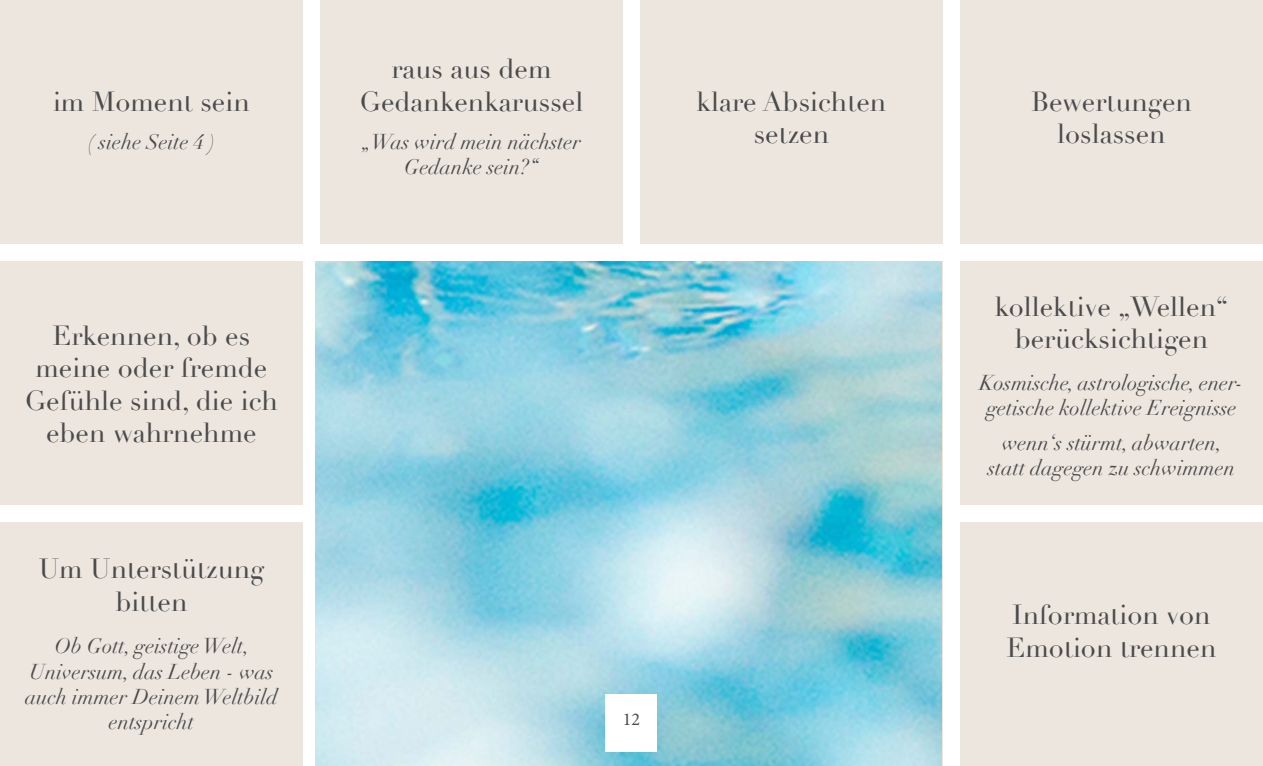
<style>
.page{position:relative;width:1263px;height:766px;background:#fff}
.page>*{position:absolute;margin:0;border:0;box-sizing:border-box;transform-origin:0 0}
.t1{font:27px/32.4px "Didot";color:#4b4b4c;text-align:center}
.t2{font:italic 21px/25.2px "Didot";color:#4b4b4c;text-align:center}
.t3{font:18px "Minion Pro";color:#4b4b4c}
</style>
<div class="page">
<img style="left:316px;top:261px;width:626px;height:504px">
<div style="left:0;top:0;width:303px;height:244px;background:#ece6df"></div>
<div style="left:320px;top:0;width:303px;height:244px;background:#ece6df"></div>
<div style="left:640px;top:0;width:303px;height:244px;background:#ece6df"></div>
<div style="left:960px;top:0;width:303px;height:244px;background:#ece6df"></div>
<div style="left:960px;top:261px;width:303px;height:244px;background:#ece6df"></div>
<div style="left:960px;top:522px;width:303px;height:243px;background:#ece6df"></div>
<div style="left:0;top:522px;width:303px;height:243px;background:#ece6df"></div>
<div style="left:0;top:261px;width:303px;height:244px;background:#ece6df"></div>
<div style="left:606px;top:693px;width:51px;height:58px;background:#fff"></div>
<p class="t1" style="left:53px;top:86px;width:198px">im Moment sein</p>
<p class="t2" style="left:88px;top:129px;width:128px">( siehe Seite 4 )</p>
<p class="t1" style="left:25px;top:320px;width:255px">Erkennen, ob es meine oder fremde<br>Gefühle sind, die ich eben wahrnehme</p>
<p class="t1" style="left:39px;top:553px;width:227px">Um Unterstützung bitten</p>
<p class="t2" style="left:25px;top:633px;width:254px">Ob Gott, geistige Welt,<br>Universum, das Leben - was auch immer Deinem Weltbild entspricht</p>
<p class="t1" style="left:360px;top:53px;width:225px">raus aus dem<br>Gedankenkarussel</p>
<p class="t2" style="left:362px;top:129px;width:221px">„Was wird mein nächster<br>Gedanke sein?“</p>
<p class="t3" style="left:623px;top:707px;width:19px">12</p>
<p class="t1" style="left:697px;top:86px;width:191px">klare Absichten setzen</p>
<p class="t1" style="left:1031px;top:86px;width:162px">Bewertungen loslassen</p>
<p class="t1" style="left:995px;top:291px;width:235px">kollektive „Wellen“ berücksichtigen</p>
<p class="t2" style="left:979px;top:370px;width:265px">Kosmische, astrologische, ener&shy;getische kollektive Ereignisse</p>
<p class="t2" style="left:988px;top:430px;width:249px">wenn‘s stürmt, abwarten, statt dagegen zu schwimmen</p>
<p class="t1" style="left:1006px;top:599px;width:211px;text-align:left">Information von<br>Emotion trennen</p>
</div>
